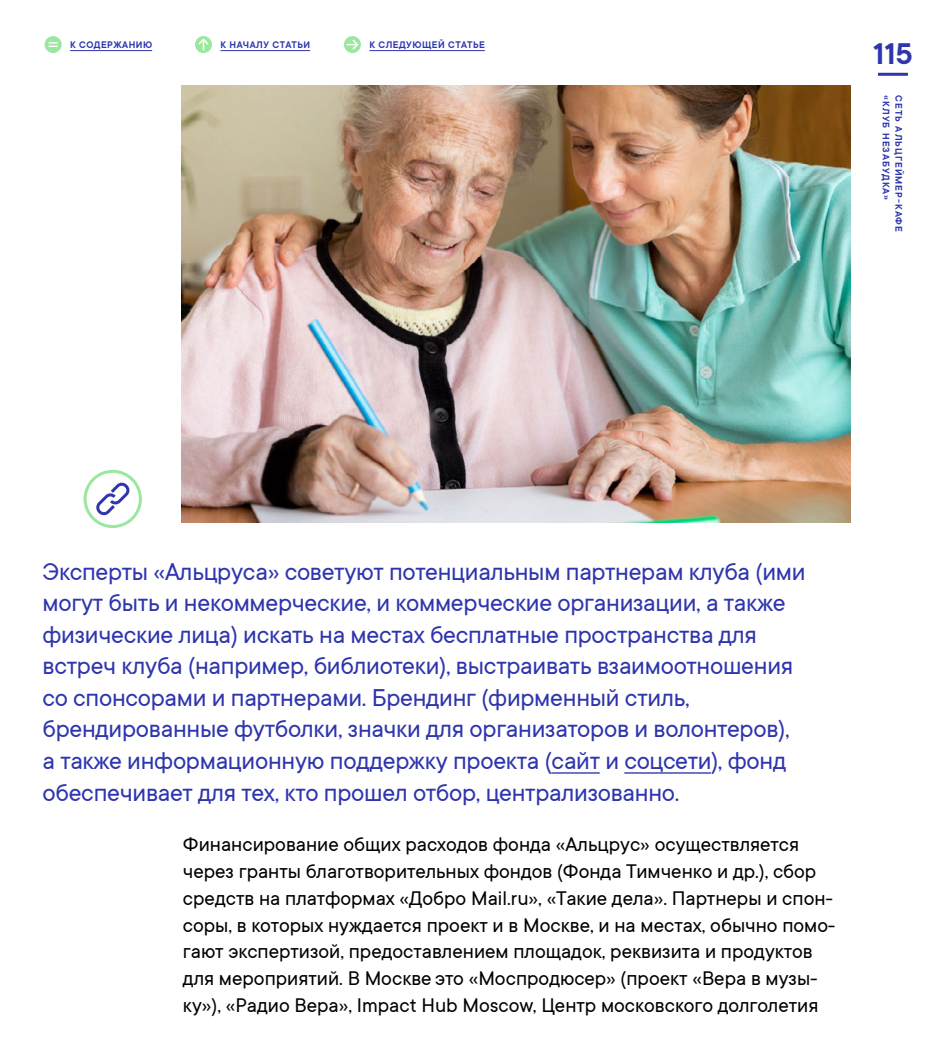
<style>
.page{position:relative;width:936px;height:1063px;background:#fff}
.page>*{position:absolute;margin:0;border:0;box-sizing:border-box;transform-origin:0 0}
.t1{font:600 33px "TT Commons";color:#2e35ad}
.t2{font:27px/31.5px "TT Commons";letter-spacing:-.01em;color:#2e35ad}
.t3{font:21.9px/26.7px "TT Commons";color:#000}
.t4{font:600 10.5px "TT Commons";letter-spacing:.05em;color:#2e35ad}
.t5{font:600 10.5px "TT Commons";letter-spacing:.1em;color:#2e35ad}
.t6{font:600 10.5px "TT Commons";letter-spacing:.09em;color:#2e35ad}
</style>
<div class="page">
<hr style="left:877px;top:73px;width:30px;height:3px;background:#2e35ad">
<hr style="left:70px;top:50px;width:82px;height:1px;background:#2e35ad">
<div style="left:45px;top:36px;width:17px;height:17px;background:#9be79f;border-radius:50%"></div>
<svg style="left:49px;top:42px;width:9px;height:5px"></svg>
<hr style="left:220px;top:50px;width:90px;height:1px;background:#2e35ad">
<div style="left:195px;top:36px;width:17px;height:17px;background:#9be79f;border-radius:50%"></div>
<svg style="left:197px;top:37px;width:13px;height:13px"></svg>
<hr style="left:369px;top:50px;width:116px;height:1px;background:#2e35ad">
<div style="left:344px;top:36px;width:17px;height:17px;background:#9be79f;border-radius:50%"></div>
<svg style="left:346px;top:38px;width:13px;height:13px"></svg>
<hr style="left:551px;top:772px;width:48px;height:2px;background:#2e35ad">
<hr style="left:624px;top:772px;width:87px;height:2px;background:#2e35ad">
<img style="left:181px;top:85px;width:669px;height:438px">
<div style="left:84px;top:470px;width:58px;height:58px;border:3px solid #9be79f;border-radius:50%"></div>
<svg style="left:93px;top:479px;width:40px;height:39px"></svg>
<p class="t4" style="left:70px;top:39px;width:84px">К СОДЕРЖАНИЮ</p>
<p class="t4" style="left:220px;top:39px;width:91px">К НАЧАЛУ СТАТЬИ</p>
<p class="t4" style="left:369px;top:39px;width:117px">К СЛЕДУЮЩЕЙ СТАТЬЕ</p>
<p class="t1" style="left:873px;top:35px;width:41px">115</p>
<p class="t6" style="left:891px;top:95px;width:106px;rotate:90deg">«КЛУБ НЕЗАБУДКА»</p>
<p class="t5" style="left:904px;top:95px;width:138px;rotate:90deg">СЕТЬ АЛЬЦГЕЙМЕР-КАФЕ</p>
<p class="t2" style="left:43px;top:556px;width:764px">Эксперты «Альцруса» советуют потенциальным партнерам клуба (ими могут быть и некоммерческие, и коммерческие организации, а также физические лица) искать на местах бесплатные пространства для встреч клуба (например, библиотеки), выстраивать взаимоотношения со спонсорами и партнерами. Брендинг (фирменный стиль, брендированные футболки, значки для организаторов и волонтеров), а также информационную поддержку проекта (сайт и соцсети), фонд обеспечивает для тех, кто прошел отбор, централизованно.</p>
<p class="t3" style="left:183px;top:832px;width:654px">Финансирование общих расходов фонда «Альцрус» осуществляется через гранты благотворительных фондов (Фонда Тимченко и др.), сбор средств на платформах «Добро Mail.ru», «Такие дела». Партнеры и спон&shy;соры, в которых нуждается проект и в Москве, и на местах, обычно помо&shy;гают экспертизой, предоставлением площадок, реквизита и продуктов для мероприятий. В Москве это «Моспродюсер» (проект «Вера в музы&shy;ку»), «Радио Вера», Impact Hub Moscow, Центр московского долголетия</p>
</div>
